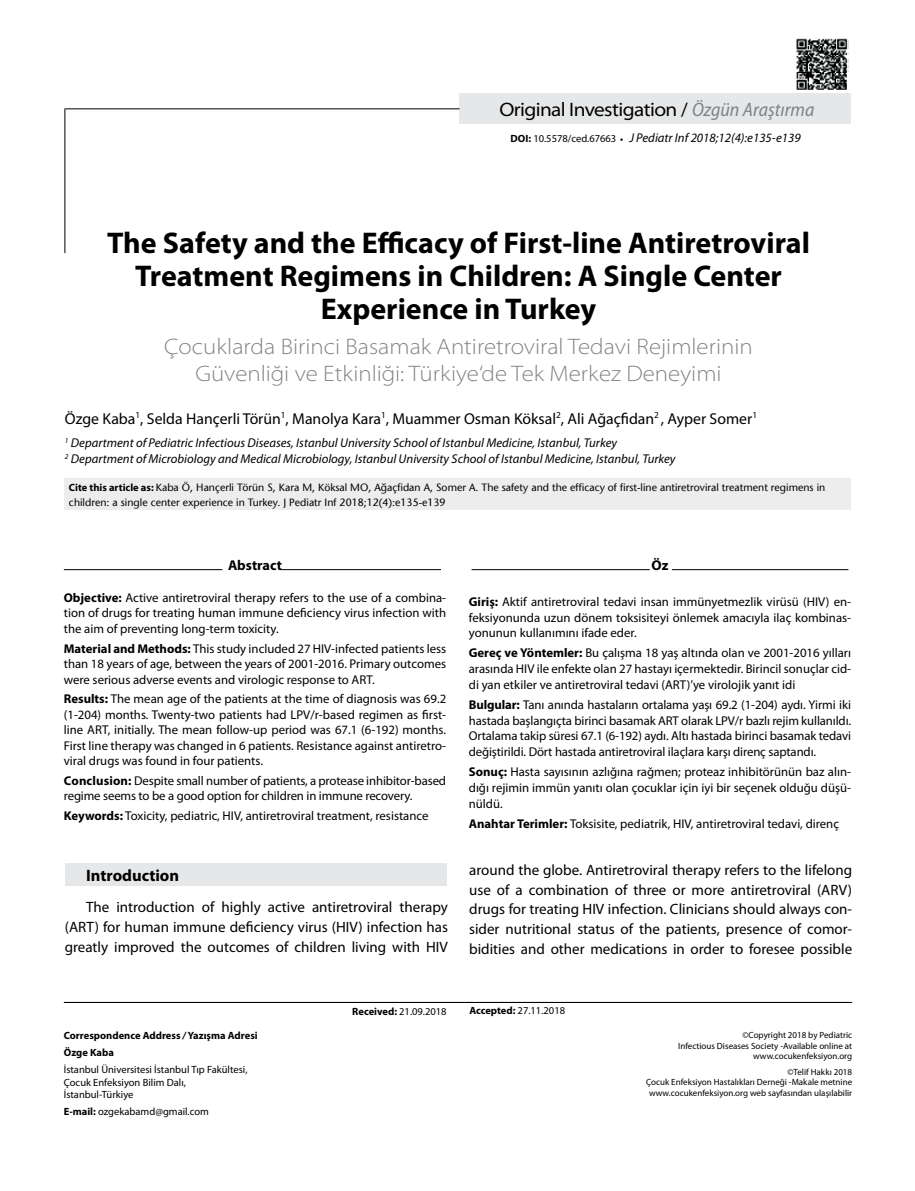
<style>
.page{position:relative;width:915px;height:1191px;background:#fff}
.page>*{position:absolute;margin:0;border:0;box-sizing:border-box;transform-origin:0 0}
.t1{font:700 30px/33px "Myriad Pro";color:#000;text-align:center}
.t2{font:300 semi-expanded 22.5px/27px "Myriad Pro";color:#808285;text-align:center}
.t3{font:semi-expanded 19.5px "Myriad Pro";letter-spacing:-.03em;color:#000}
.t4{font:700 16.5px "Myriad Pro";color:#000}
.t5{font:15.75px "Myriad Pro";color:#000}
.t6{font:15px/19.8px "Myriad Pro";color:#000;text-align:justify}
.t7{font:700 14.25px "Myriad Pro";color:#000}
.t8{font:12.75px/15.5px "Myriad Pro";color:#000;text-align:justify}
.t9{font:italic 12.75px/15.3px "Myriad Pro";color:#000}
.t10{font:500 10.5px/15.8px "Stone Sans Std";color:#000}
.t11{font:10.5px/12.6px "Myriad Pro";color:#000}
.t12{font:700 10.5px/16.8px "Myriad Pro";color:#000}
.t13{font:9px/10.8px "Myriad Pro";color:#000;text-align:right}
.s1{font-stretch:normal}
.s2{font-style:italic;font-stretch:semi-condensed;color:#808285}
.s3{font-weight:700;font-style:normal;font-size:10.5px}
.s4{font-style:normal;font-size:10.5px}
.s5{font-weight:700;font-style:normal;font-size:9px}
.s6{font-family:"Myriad Pro";font-weight:700}
.s7{font-weight:700}
.s8{font-style:italic}
</style>
<div class="page">
<img style="left:796px;top:38px;width:52px;height:52px">
<hr style="left:64px;top:1002px;width:786px;height:1px;background:#000">
<div style="left:459px;top:94px;width:391px;height:30px;background:#e6e7e8"></div>
<hr style="left:64px;top:108px;width:1px;height:145px;background:#000">
<hr style="left:65px;top:108px;width:394px;height:1px;background:#000">
<hr style="left:65px;top:1002px;width:786px;height:1px;background:#000">
<hr style="left:64px;top:569px;width:158px;height:1px;background:#000">
<hr style="left:281px;top:569px;width:160px;height:1px;background:#000">
<div style="left:64px;top:478px;width:786px;height:32px;background:#ededee"></div>
<hr style="left:471px;top:569px;width:178px;height:1px;background:#000">
<hr style="left:671px;top:569px;width:177px;height:1px;background:#000">
<div style="left:65px;top:863px;width:381px;height:22px;background:#e6e7e8"></div>
<h3 class="t3" style="left:499px;top:99px;width:316px">Original Investigation <span class="s1">/</span> <span class="s2">Özgün Araştırma</span></h3>
<p class="t9" style="left:510px;top:131px;width:291px"><span class="s3">DOI:</span> <span class="s4">10.5578/ced.67663</span> <span class="s5">•</span> J Pediatr Inf 2018;12(4):e135-e139</p>
<h1 class="t1" style="left:107px;top:226px;width:704px">The Safety and the Efficacy of First-line Antiretroviral<br>Treatment Regimens in Children: A Single Center<br>Experience in Turkey</h1>
<h2 class="t2" style="left:164px;top:333px;width:590px">Çocuklarda Birinci Basamak Antiretroviral Tedavi Rejimlerinin<br>Güvenliği ve Etkinliği: Türkiye‘de Tek Merkez Deneyimi</h2>
<p class="t5" style="left:65px;top:410px;width:693px">Özge Kaba<sup>1</sup>, Selda Hançerli Törün<sup>1</sup>, Manolya Kara<sup>1</sup>, Muammer Osman Köksal<sup>2</sup>, Ali Ağaçfidan<sup>2</sup> , Ayper Somer<sup>1</sup></p>
<p class="t9" style="left:65px;top:436px;width:612px"><sup>1</sup> Department of Pediatric Infectious Diseases, Istanbul University School of Istanbul Medicine, Istanbul, Turkey<br><sup>2</sup> Department of Microbiology and Medical Microbiology, Istanbul University School of Istanbul Medicine, Istanbul, Turkey</p>
<p class="t10" style="left:69px;top:479px;width:757px"><span class="s6">Cite this article as:</span> Kaba Ö, Hançerli Törün S, Kara M, Köksal MO, Ağaçfidan A, Somer A. The safety and the efficacy of first-line antiretroviral treatment regimens in children: a single center experience in Turkey. J Pediatr Inf 2018;12(4):e135-e139</p>
<p class="t7" style="left:228px;top:557px;width:55px">Abstract</p>
<p class="t8" style="left:64px;top:590px;width:384px"><span class="s7">Objective:</span> Active antiretroviral therapy refers to the use of a combina&shy;tion of drugs for treating human immune deficiency virus infection with the aim of preventing long-term toxicity.</p>
<p class="t8" style="left:64px;top:641px;width:384px"><span class="s7">Material and Methods:</span> This study included 27 HIV-infected patients less than 18 years of age, between the years of 2001-2016. Primary outcomes were serious adverse events and virologic response to ART.</p>
<p class="t8" style="left:64px;top:691px;width:384px"><span class="s7">Results:</span> The mean age of the patients at the time of diagnosis was 69.2 (1-204) months. Twenty-two patients had LPV/r-based regimen as first&shy;line ART, initially. The mean follow-up period was 67.1 (6-192) months.<br>First line therapy was changed in 6 patients. Resistance against antiretro&shy;viral drugs was found in four patients.</p>
<p class="t8" style="left:64px;top:773px;width:383px"><span class="s7">Conclusion:</span> Despite small number of patients, a protease inhibitor-based regime seems to be a good option for children in immune recovery.</p>
<p class="t8" style="left:64px;top:808px;width:366px"><span class="s7">Keywords:</span> Toxicity, pediatric, HIV, antiretroviral treatment, resistance</p>
<p class="t4" style="left:86px;top:866px;width:94px">Introduction</p>
<p class="t6" style="left:65px;top:897px;width:384px;text-indent:21px">The introduction of highly active antiretroviral therapy (ART) for human immune deficiency virus (HIV) infection has greatly improved the outcomes of children living with HIV</p>
<p class="t7" style="left:651px;top:557px;width:18px">Öz</p>
<p class="t8" style="left:468px;top:594px;width:384px"><span class="s7">Giriş:</span> Aktif antiretroviral tedavi insan immünyetmezlik virüsü (HIV) en&shy;feksiyonunda uzun dönem toksisiteyi önlemek amacıyla ilaç kombinas&shy;yonunun kullanımını ifade eder.</p>
<p class="t8" style="left:468px;top:645px;width:384px"><span class="s7">Gereç ve Yöntemler:</span> Bu çalışma 18 yaş altında olan ve 2001-2016 yılları arasında HIV ile enfekte olan 27 hastayı içermektedir. Birincil sonuçlar cid&shy;di yan etkiler ve antiretroviral tedavi (ART)’ye virolojik yanıt idi</p>
<p class="t8" style="left:468px;top:697px;width:384px"><span class="s7">Bulgular:</span> Tanı anında hastaların ortalama yaşı 69.2 (1-204) aydı. Yirmi iki hastada başlangıçta birinci basamak ART olarak LPV/r bazlı rejim kullanıldı.<br>Ortalama takip süresi 67.1 (6-192) aydı. Altı hastada birinci basamak tedavi değiştirildi. Dört hastada antiretroviral ilaçlara karşı direnç saptandı.</p>
<p class="t8" style="left:468px;top:764px;width:383px"><span class="s7">Sonuç:</span> Hasta sayısının azlığına rağmen; proteaz inhibitörünün baz alın&shy;dığı rejimin immün yanıtı olan çocuklar için iyi bir seçenek olduğu düşü&shy;nüldü.</p>
<p class="t8" style="left:468px;top:816px;width:371px"><span class="s7">Anahtar Terimler:</span> Toksisite, pediatrik, HIV, antiretroviral tedavi, direnç</p>
<p class="t6" style="left:469px;top:860px;width:384px">around the globe. Antiretroviral therapy refers to the lifelong use of a combination of three or more antiretroviral (ARV) drugs for treating HIV infection. Clinicians should always con&shy;sider nutritional status of the patients, presence of comor&shy;bidities and other medications in order to foresee possible</p>
<p class="t12" style="left:64px;top:1027px;width:195px">Correspondence Address <span class="s8">/</span> Yazışma Adresi<br>Özge Kaba</p>
<p class="t11" style="left:64px;top:1063px;width:185px">İstanbul Üniversitesi İstanbul Tıp Fakültesi,<br>Çocuk Enfeksiyon Bilim Dalı,<br>İstanbul-Türkiye</p>
<p class="t11" style="left:64px;top:1105px;width:146px"><span class="s7">E-mail:</span> ozgekabamd@gmail.com</p>
<p class="t11" style="left:352px;top:1005px;width:96px"><span class="s7">Received:</span> 21.09.2018</p>
<p class="t11" style="left:469px;top:1004px;width:97px"><span class="s7">Accepted:</span> 27.11.2018</p>
<p class="t13" style="left:677px;top:1029px;width:175px">©Copyright 2018 by Pediatric<br>Infectious Diseases Society -Available online at www.cocukenfeksiyon.org</p>
<p class="t13" style="left:645px;top:1066px;width:207px">©Telif Hakkı 2018<br>Çocuk Enfeksiyon Hastalıkları Derneği -Makale metnine www.cocukenfeksiyon.org web sayfasından ulaşılabilir</p>
</div>
